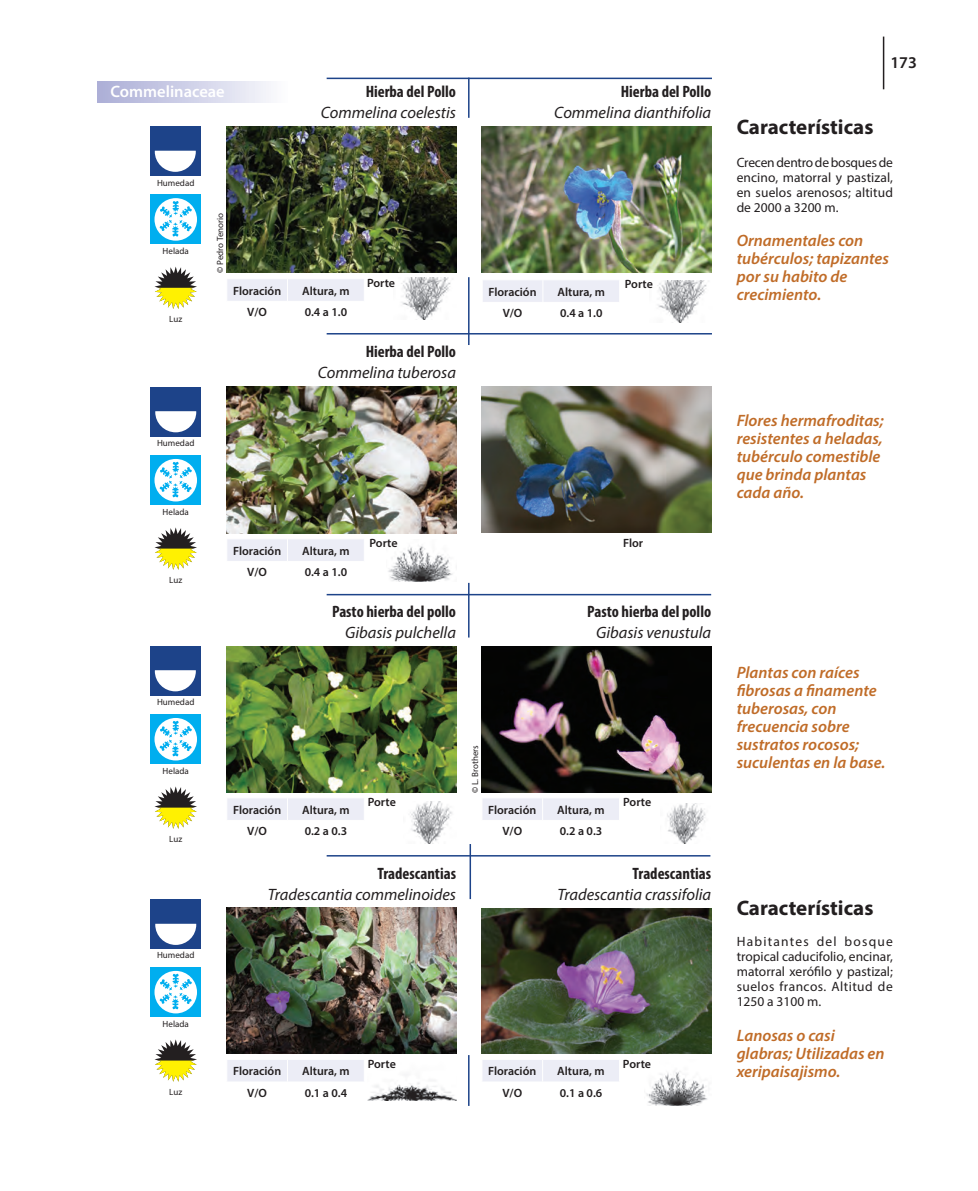
<style>
.page{position:relative;width:978px;height:1191px;background:#fff}
.page>*{position:absolute;margin:0;border:0;box-sizing:border-box;transform-origin:0 0}
.t1{font:700 21px "Myriad Pro";color:#231f20}
.t2{font:italic 600 16.5px/18px "Myriad Pro";color:#c06c28}
.t3{font:italic 16.5px "Myriad Pro";color:#231f20}
.t4{font:700 condensed 16.5px "Myriad Pro";color:#231f20}
.t5{font:600 16.5px "Myriad Pro";color:#fff}
.t6{font:600 16.5px "Myriad Pro";color:#231f20}
.t7{font:13.5px/15px "Myriad Pro";letter-spacing:.01em;color:#231f20;text-align:justify}
.t8{font:600 12px "Myriad Pro";color:#231f20}
.t9{font:9px "Myriad Pro";color:#231f20}
.s1{font-weight:600}
</style>
<div class="page">
<div style="left:98px;top:82px;width:190px;height:21px;background:linear-gradient(to right,#aaadd6,#fbfbfd)"></div>
<img style="left:226px;top:127px;width:230px;height:146px">
<img style="left:401px;top:278px;width:50px;height:42px">
<div style="left:227px;top:279px;width:137px;height:22px;background:#ecedf6"></div>
<img style="left:226px;top:907px;width:230px;height:147px">
<img style="left:368px;top:1082px;width:89px;height:18px">
<div style="left:227px;top:1060px;width:137px;height:21px;background:#ecedf6"></div>
<img style="left:482px;top:908px;width:229px;height:146px">
<img style="left:226px;top:387px;width:230px;height:146px">
<img style="left:388px;top:546px;width:65px;height:35px">
<div style="left:227px;top:539px;width:137px;height:22px;background:#ecedf6"></div>
<img style="left:482px;top:387px;width:229px;height:145px">
<img style="left:226px;top:646px;width:230px;height:146px">
<img style="left:410px;top:801px;width:42px;height:42px">
<div style="left:227px;top:798px;width:137px;height:22px;background:#ecedf6"></div>
<img style="left:482px;top:646px;width:229px;height:146px">
<img style="left:667px;top:803px;width:39px;height:40px">
<div style="left:482px;top:798px;width:137px;height:22px;background:#ecedf6"></div>
<img style="left:646px;top:1071px;width:61px;height:35px">
<div style="left:482px;top:1060px;width:137px;height:21px;background:#ecedf6"></div>
<img style="left:482px;top:127px;width:229px;height:146px">
<img style="left:657px;top:280px;width:50px;height:42px">
<div style="left:483px;top:280px;width:136px;height:22px;background:#ecedf6"></div>
<hr style="left:883px;top:37px;width:1px;height:52px;background:#231f20">
<div style="left:151px;top:126px;width:50px;height:50px;background:#1d4389"></div>
<div style="left:151px;top:195px;width:50px;height:49px;background:#00aeef"></div>
<svg style="left:154px;top:198px;width:43px;height:43px"></svg>
<svg style="left:154px;top:266px;width:43px;height:43px"></svg>
<hr style="left:327px;top:333px;width:385px;height:1px;background:#1d4389">
<hr style="left:468px;top:277px;width:2px;height:68px;background:#1d4389">
<hr style="left:327px;top:855px;width:383px;height:1px;background:#1d4389">
<hr style="left:327px;top:594px;width:384px;height:1px;background:#1d4389">
<hr style="left:468px;top:583px;width:2px;height:54px;background:#1d4389">
<hr style="left:468px;top:1055px;width:2px;height:51px;background:#1d4389">
<hr style="left:327px;top:78px;width:385px;height:1px;background:#1d4389">
<hr style="left:468px;top:78px;width:2px;height:40px;background:#1d4389">
<div style="left:151px;top:387px;width:50px;height:49px;background:#1d4389"></div>
<div style="left:151px;top:455px;width:50px;height:50px;background:#00aeef"></div>
<svg style="left:154px;top:459px;width:43px;height:42px"></svg>
<svg style="left:154px;top:527px;width:43px;height:43px"></svg>
<div style="left:151px;top:646px;width:50px;height:49px;background:#1d4389"></div>
<div style="left:151px;top:714px;width:50px;height:50px;background:#00aeef"></div>
<svg style="left:154px;top:718px;width:43px;height:42px"></svg>
<svg style="left:154px;top:786px;width:43px;height:43px"></svg>
<div style="left:151px;top:899px;width:50px;height:49px;background:#1d4389"></div>
<div style="left:151px;top:967px;width:50px;height:49px;background:#00aeef"></div>
<svg style="left:154px;top:971px;width:43px;height:42px"></svg>
<svg style="left:154px;top:1039px;width:43px;height:42px"></svg>
<svg style="left:155px;top:151px;width:41px;height:21px"></svg>
<svg style="left:155px;top:411px;width:41px;height:21px"></svg>
<svg style="left:155px;top:670px;width:41px;height:21px"></svg>
<svg style="left:155px;top:923px;width:41px;height:22px"></svg>
<hr style="left:470px;top:844px;width:1px;height:55px;background:#1d4389">
<p class="t5" style="left:111px;top:81px;width:116px">Commelinaceae</p>
<p class="t4" style="left:366px;top:82px;width:92px">Hierba del Pollo</p>
<p class="t3" style="left:321px;top:103px;width:137px">Commelina coelestis</p>
<p class="t9" style="left:157px;top:177px;width:39px">Humedad</p>
<p class="t9" style="left:163px;top:245px;width:28px">Helada</p>
<p class="t9" style="left:169px;top:314px;width:14px">Luz</p>
<p class="t9" style="left:215px;top:273px;width:61px;rotate:-90deg"><span class="s1">©</span> Pedro Tenorio</p>
<p class="t8" style="left:233px;top:283px;width:50px">Floración</p>
<p class="t8" style="left:302px;top:283px;width:49px">Altura, m</p>
<p class="t8" style="left:247px;top:305px;width:21px">V/O</p>
<p class="t8" style="left:305px;top:305px;width:44px">0.4 a 1.0</p>
<p class="t8" style="left:367px;top:276px;width:30px">Porte</p>
<p class="t4" style="left:366px;top:341px;width:92px">Hierba del Pollo</p>
<p class="t3" style="left:318px;top:363px;width:140px">Commelina tuberosa</p>
<p class="t9" style="left:157px;top:438px;width:39px">Humedad</p>
<p class="t4" style="left:621px;top:82px;width:92px">Hierba del Pollo</p>
<p class="t3" style="left:554px;top:103px;width:158px">Commelina dianthifolia</p>
<p class="t8" style="left:488px;top:284px;width:50px">Floración</p>
<p class="t8" style="left:558px;top:284px;width:49px">Altura, m</p>
<p class="t8" style="left:503px;top:306px;width:21px">V/O</p>
<p class="t8" style="left:560px;top:306px;width:44px">0.4 a 1.0</p>
<p class="t8" style="left:625px;top:277px;width:30px">Porte</p>
<p class="t9" style="left:163px;top:506px;width:28px">Helada</p>
<p class="t9" style="left:169px;top:574px;width:14px">Luz</p>
<p class="t9" style="left:157px;top:697px;width:39px">Humedad</p>
<p class="t9" style="left:163px;top:765px;width:28px">Helada</p>
<p class="t9" style="left:169px;top:833px;width:14px">Luz</p>
<p class="t9" style="left:157px;top:949px;width:39px">Humedad</p>
<p class="t9" style="left:163px;top:1018px;width:28px">Helada</p>
<p class="t9" style="left:169px;top:1086px;width:14px">Luz</p>
<p class="t8" style="left:233px;top:543px;width:50px">Floración</p>
<p class="t8" style="left:302px;top:543px;width:49px">Altura, m</p>
<p class="t8" style="left:247px;top:565px;width:21px">V/O</p>
<p class="t8" style="left:305px;top:565px;width:44px">0.4 a 1.0</p>
<p class="t8" style="left:370px;top:536px;width:30px">Porte</p>
<p class="t4" style="left:332px;top:601px;width:125px">Pasto hierba del pollo</p>
<p class="t3" style="left:345px;top:622px;width:112px">Gibasis pulchella</p>
<p class="t8" style="left:623px;top:535px;width:22px">Flor</p>
<p class="t4" style="left:587px;top:601px;width:125px">Pasto hierba del pollo</p>
<p class="t3" style="left:596px;top:622px;width:117px">Gibasis venustula</p>
<p class="t9" style="left:470px;top:793px;width:49px;rotate:-90deg"><span class="s1">©</span> L. Brothers</p>
<p class="t8" style="left:233px;top:802px;width:50px">Floración</p>
<p class="t8" style="left:302px;top:802px;width:49px">Altura, m</p>
<p class="t8" style="left:247px;top:823px;width:21px">V/O</p>
<p class="t8" style="left:305px;top:823px;width:44px">0.2 a 0.3</p>
<p class="t8" style="left:368px;top:795px;width:30px">Porte</p>
<p class="t8" style="left:488px;top:802px;width:50px">Floración</p>
<p class="t8" style="left:557px;top:802px;width:49px">Altura, m</p>
<p class="t8" style="left:502px;top:823px;width:21px">V/O</p>
<p class="t8" style="left:560px;top:823px;width:44px">0.2 a 0.3</p>
<p class="t8" style="left:623px;top:795px;width:30px">Porte</p>
<p class="t4" style="left:377px;top:863px;width:80px">Tradescantias</p>
<p class="t3" style="left:268px;top:884px;width:190px">Tradescantia commelinoides</p>
<p class="t4" style="left:632px;top:863px;width:80px">Tradescantias</p>
<p class="t3" style="left:557px;top:884px;width:155px">Tradescantia crassifolia</p>
<p class="t8" style="left:233px;top:1063px;width:50px">Floración</p>
<p class="t8" style="left:302px;top:1063px;width:49px">Altura, m</p>
<p class="t8" style="left:247px;top:1085px;width:21px">V/O</p>
<p class="t8" style="left:305px;top:1085px;width:44px">0.1 a 0.4</p>
<p class="t8" style="left:368px;top:1056px;width:30px">Porte</p>
<p class="t8" style="left:488px;top:1063px;width:50px">Floración</p>
<p class="t8" style="left:557px;top:1063px;width:49px">Altura, m</p>
<p class="t8" style="left:502px;top:1085px;width:21px">V/O</p>
<p class="t8" style="left:560px;top:1085px;width:44px">0.1 a 0.6</p>
<p class="t8" style="left:623px;top:1056px;width:30px">Porte</p>
<p class="t6" style="left:890px;top:52px;width:28px">173</p>
<p class="t1" style="left:737px;top:113px;width:138px">Características</p>
<p class="t7" style="left:737px;top:154px;width:158px">Crecen dentro de bosques de encino, matorral y pastizal, en suelos arenosos; altitud de 2000 a 3200 m.</p>
<p class="t2" style="left:737px;top:231px;width:154px">Ornamentales con tubérculos; tapizantes por su habito de crecimiento.</p>
<p class="t2" style="left:737px;top:411px;width:149px">Flores hermafroditas; resistentes a heladas, tubérculo comestible que brinda plantas cada año.</p>
<p class="t2" style="left:737px;top:663px;width:150px">Plantas con raíces fibrosas a finamente tuberosas, con frecuencia sobre sustratos rocosos; suculentas en la base.</p>
<p class="t1" style="left:737px;top:894px;width:138px">Características</p>
<p class="t7" style="left:737px;top:934px;width:158px">Habitantes del bosque tropical caducifolio, encinar, matorral xerófilo y pastizal; suelos francos. Altitud de 1250 a 3100 m.</p>
<p class="t2" style="left:737px;top:1026px;width:149px">Lanosas o casi glabras; Utilizadas en xeripaisajismo.</p>
</div>
